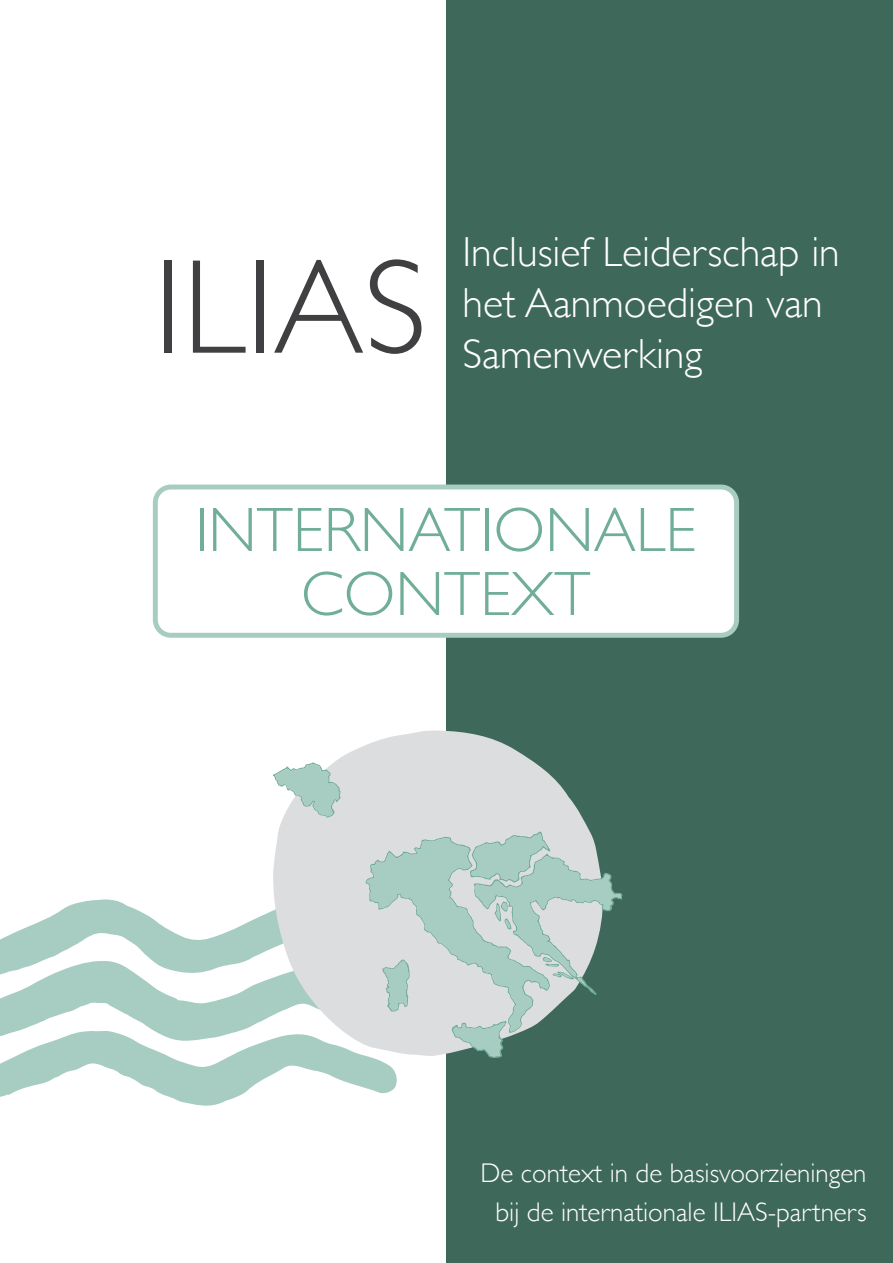
<style>
.page{position:relative;width:893px;height:1263px;background:#fff}
.page>*{position:absolute;margin:0;border:0;box-sizing:border-box;transform-origin:0 0}
.t1{font:300 135px "Gill Sans";color:#404042}
.t2{font:300 63px/64.1px "Gill Sans";color:#70ae97;text-align:center}
.t3{font:300 42px/51px "Gill Sans";color:#fff}
.t4{font:300 27px/39px "Gill Sans";color:#fff;text-align:center}
</style>
<div class="page">
<div style="left:446px;top:0;width:447px;height:1263px;background:#3e685a"></div>
<svg style="left:278px;top:730px;width:312px;height:101px;fill:#dcddde"></svg>
<svg style="left:0;top:831px;width:622px;height:275px"></svg>
<svg style="left:273px;top:762px;width:68px;height:56px"></svg>
<div style="left:155px;top:487px;width:582px;height:148px;background:#fff;border-radius:16px"></div>
<div style="left:153px;top:484px;width:586px;height:154px;border:5px solid #a7ccc1;border-radius:16px"></div>
<h1 class="t1" style="left:154px;top:202px;width:274px">ILIAS</h1>
<h3 class="t3" style="left:462px;top:224px;width:379px">Inclusief Leiderschap in het Aanmoedigen van<br>Samenwerking</h3>
<h2 class="t2" style="left:195px;top:495px;width:503px">INTERNATIONALE<br>CONTEXT</h2>
<p class="t4" style="left:480px;top:1152px;width:388px">De context in de basisvoorzieningen bij de internationale ILIAS-partners</p>
</div>
